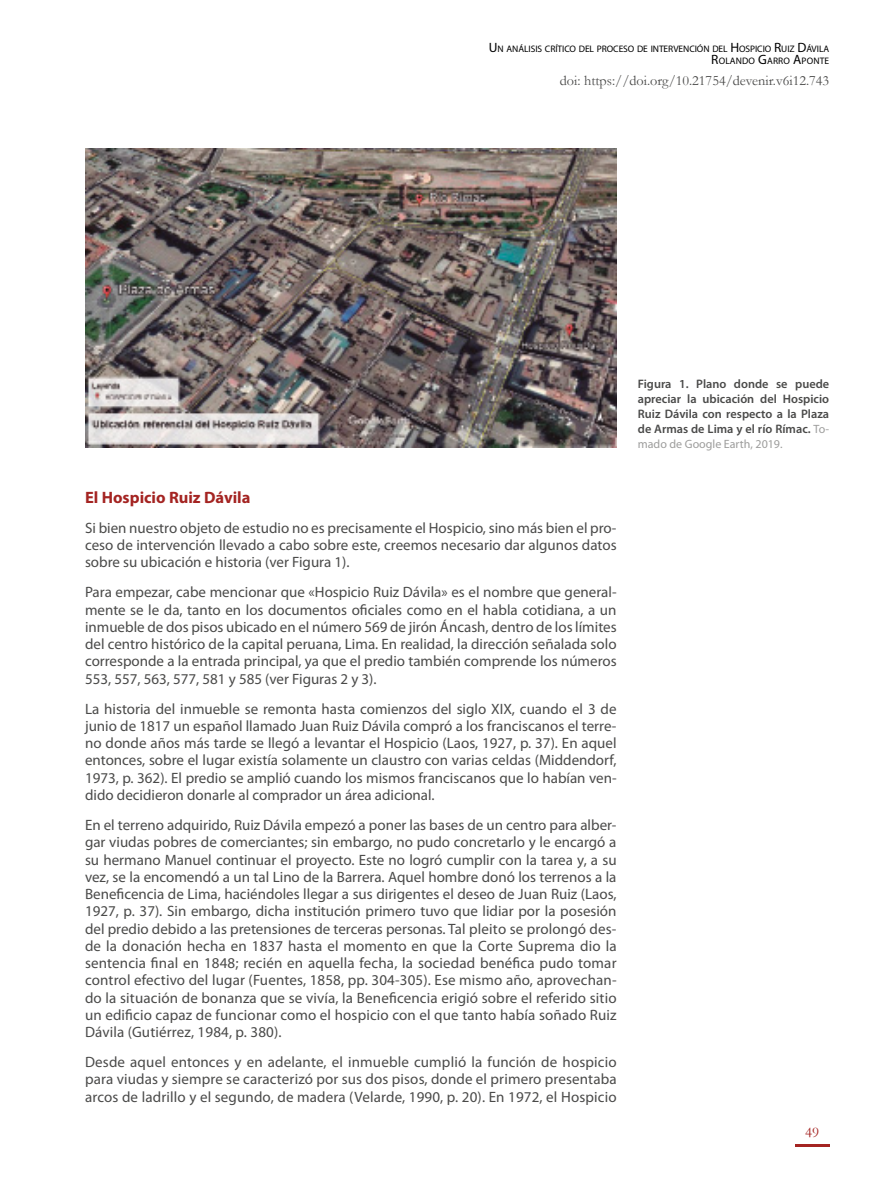
<style>
.page{position:relative;width:893px;height:1191px;background:#fff}
.page>*{position:absolute;margin:0;border:0;box-sizing:border-box;transform-origin:0 0}
.t1{font:700 16.5px "Myriad Pro";color:#a42422}
.t2{font:15px/17.2px "Myriad Pro";color:#4a4a49;text-align:justify}
.t3{font:15px "Garamond";color:#a42422}
.t4{font:14.25px "Garamond";color:#4a4a49}
.t5{font:600 12.3px/15px "Myriad Pro";color:#4a4a49;text-align:justify}
.t6{font:12px "Myriad Pro";color:#9d9d9c}
.t7{font:9.45px/12px "Myriad Pro";letter-spacing:-.005em;color:#000;text-align:right}
.s1{font-size:13.5px}
.s2{font-weight:400;font-size:12px;color:#9d9d9c}
</style>
<div class="page">
<hr style="left:795px;top:1144px;width:34px;height:2px;background:#a42422">
<img style="left:85px;top:149px;width:532px;height:299px">
<p class="t7" style="left:489px;top:42px;width:342px"><span class="s1">U</span>N ANÁLISIS CRÍTICO DEL PROCESO DE INTERVENCIÓN DEL <span class="s1">H</span>OSPICIO <span class="s1">R</span>UIZ <span class="s1">D</span>ÁVILA<br><span class="s1">R</span>OLANDO <span class="s1">G</span>ARRO <span class="s1">A</span>PONTE</p>
<p class="t4" style="left:560px;top:71px;width:271px">doi: https://doi.org/10.21754/devenir.v6i12.743</p>
<p class="t1" style="left:85px;top:486px;width:167px">El Hospicio Ruiz Dávila</p>
<p class="t2" style="left:85px;top:519px;width:533px">Si bien nuestro objeto de estudio no es precisamente el Hospicio, sino más bien el pro&shy;ceso de intervención llevado a cabo sobre este, creemos necesario dar algunos datos sobre su ubicación e historia (ver Figura 1).</p>
<p class="t2" style="left:85px;top:583px;width:533px">Para empezar, cabe mencionar que «Hospicio Ruiz Dávila» es el nombre que general&shy;mente se le da, tanto en los documentos oficiales como en el habla cotidiana, a un inmueble de dos pisos ubicado en el número 569 de jirón Áncash, dentro de los límites del centro histórico de la capital peruana, Lima. En realidad, la dirección señalada solo corresponde a la entrada principal, ya que el predio también comprende los números 553, 557, 563, 577, 581 y 585 (ver Figuras 2 y 3).</p>
<p class="t2" style="left:85px;top:700px;width:533px">La historia del inmueble se remonta hasta comienzos del siglo XIX, cuando el 3 de junio de 1817 un español llamado Juan Ruiz Dávila compró a los franciscanos el terre&shy;no donde años más tarde se llegó a levantar el Hospicio (Laos, 1927, p. 37). En aquel entonces, sobre el lugar existía solamente un claustro con varias celdas (Middendorf, 1973, p. 362). El predio se amplió cuando los mismos franciscanos que lo habían ven&shy;dido decidieron donarle al comprador un área adicional.</p>
<p class="t2" style="left:85px;top:816px;width:533px">En el terreno adquirido, Ruiz Dávila empezó a poner las bases de un centro para alber&shy;gar viudas pobres de comerciantes; sin embargo, no pudo concretarlo y le encargó a su hermano Manuel continuar el proyecto. Este no logró cumplir con la tarea y, a su vez, se la encomendó a un tal Lino de la Barrera. Aquel hombre donó los terrenos a la Beneficencia de Lima, haciéndoles llegar a sus dirigentes el deseo de Juan Ruiz (Laos, 1927, p. 37). Sin embargo, dicha institución primero tuvo que lidiar por la posesión del predio debido a las pretensiones de terceras personas. Tal pleito se prolongó des&shy;de la donación hecha en 1837 hasta el momento en que la Corte Suprema dio la sentencia final en 1848; recién en aquella fecha, la sociedad benéfica pudo tomar control efectivo del lugar (Fuentes, 1858, pp. 304-305). Ese mismo año, aprovechan&shy;do la situación de bonanza que se vivía, la Beneficencia erigió sobre el referido sitio un edificio capaz de funcionar como el hospicio con el que tanto había soñado Ruiz Dávila (Gutiérrez, 1984, p. 380).</p>
<p class="t2" style="left:85px;top:1053px;width:533px">Desde aquel entonces y en adelante, el inmueble cumplió la función de hospicio para viudas y siempre se caracterizó por sus dos pisos, donde el primero presentaba arcos de ladrillo y el segundo, de madera (Velarde, 1990, p. 20). En 1972, el Hospicio</p>
<p class="t5" style="left:638px;top:376px;width:193px">Figura 1. Plano donde se puede apreciar la ubicación del Hospicio Ruiz Dávila con respecto a la Plaza de Armas de Lima y el río Rímac. <span class="s2">To-</span></p>
<p class="t6" style="left:638px;top:436px;width:146px">mado de Google Earth, 2019.</p>
<p class="t3" style="left:805px;top:1122px;width:16px">49</p>
</div>
